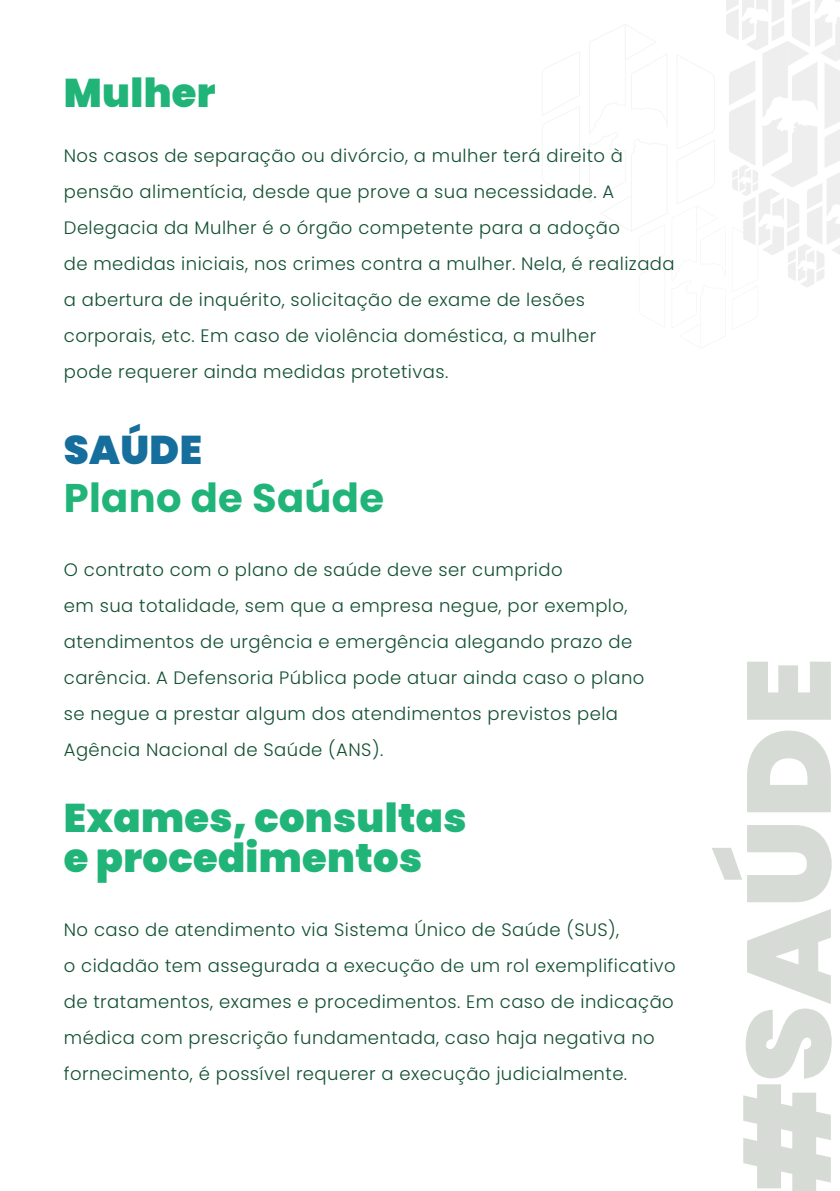
<style>
.page{position:relative;width:840px;height:1191px;background:#fff}
.page>*{position:absolute;margin:0;border:0;box-sizing:border-box;transform-origin:0 0}
.t1{font:900 40px/40px "Poppins";letter-spacing:.01em;color:#21b478}
.t2{font:700 40px "Poppins";letter-spacing:.01em;color:#21b478}
.t3{font:900 40px "Poppins";letter-spacing:.01em;color:#166e9c}
.t4{font:300 18px/36px "Poppins";letter-spacing:.025em;color:#125032}
</style>
<div class="page">
<svg style="left:542px;top:54px;width:36px;height:146px"></svg>
<svg style="left:590px;top:0;width:249px;height:292px"></svg>
<svg style="left:712px;top:661px;width:119px;height:530px"></svg>
<h1 class="t1" style="left:64px;top:73px;width:153px">Mulher</h1>
<p class="t4" style="left:64px;top:138px;width:612px">Nos casos de separação ou divórcio, a mulher terá direito à pensão alimentícia, desde que prove a sua necessidade. A Delegacia da Mulher é o órgão competente para a adoção<br>de medidas iniciais, nos crimes contra a mulher. Nela, é realizada a abertura de inquérito, solicitação de exame de lesões corporais, etc. Em caso de violência doméstica, a mulher<br>pode requerer ainda medidas protetivas.</p>
<h1 class="t3" style="left:64px;top:427px;width:139px">SAÚDE</h1>
<h1 class="t2" style="left:64px;top:474px;width:321px">Plano de Saúde</h1>
<p class="t4" style="left:64px;top:551px;width:581px">O contrato com o plano de saúde deve ser cumprido<br>em sua totalidade, sem que a empresa negue, por exemplo, atendimentos de urgência e emergência alegando prazo de carência. A Defensoria Pública pode atuar ainda caso o plano se negue a prestar algum dos atendimentos previstos pela Agência Nacional de Saúde (ANS).</p>
<h1 class="t1" style="left:64px;top:797px;width:404px">Exames, consultas e procedimentos</h1>
<p class="t4" style="left:64px;top:911px;width:613px">No caso de atendimento via Sistema Único de Saúde (SUS),<br>o cidadão tem assegurada a execução de um rol exemplificativo de tratamentos, exames e procedimentos. Em caso de indicação médica com prescrição fundamentada, caso haja negativa no fornecimento, é possível requerer a execução judicialmente.</p>
</div>
